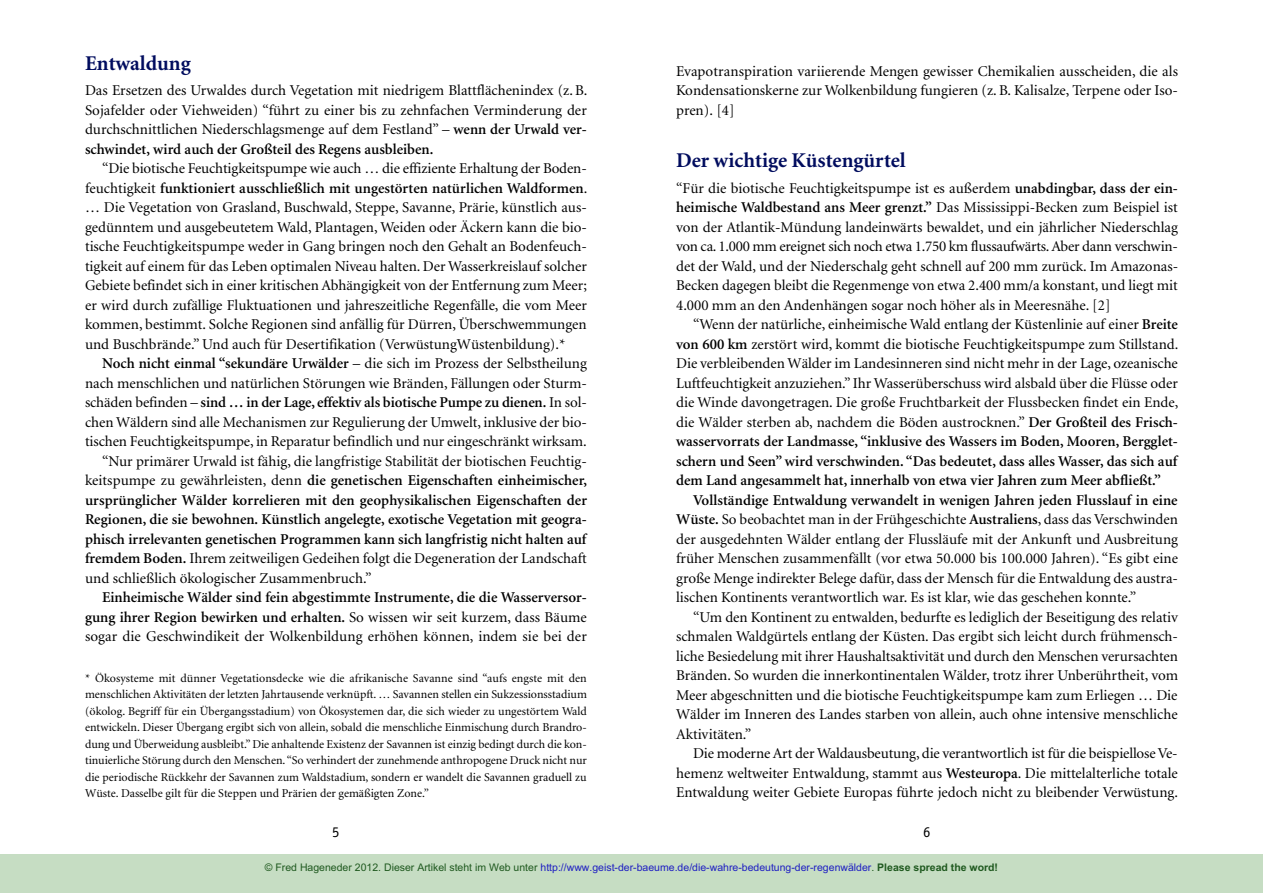
<style>
.page{position:relative;width:1263px;height:893px;background:#fff}
.page>*{position:absolute;margin:0;border:0;box-sizing:border-box;transform-origin:0 0}
.t1{font:700 21px "Minion";color:#000c5e}
.t2{font:15px/19.5px "Minion";color:#000;text-align:justify}
.t3{font:600 15px/19.5px "Minion";color:#000;text-align:justify}
.t4{font:15px "Officina Sans";color:#000}
.t5{font:12px/16.5px "Minion";color:#000;text-align:justify}
.t6{font:10.5px "Arial";color:#1f1fc2}
.s1{font-weight:600}
.s2{font-weight:400}
.s3{color:#1f591f}
.s4{font-weight:700;color:#1f591f}
</style>
<div class="page">
<div style="left:0;top:855px;width:1263px;height:38px;background:#c6ddc3"></div>
<h1 class="t1" style="left:85px;top:55px;width:107px">Entwaldung</h1>
<p class="t2" style="left:85px;top:82px;width:504px">Das Ersetzen des Urwaldes durch Vegetation mit niedrigem Blattflächenindex (z. B.<br>Sojafelder oder Viehweiden) “führt zu einer bis zu zehnfachen Verminderung der durchschnittlichen Niederschlagsmenge auf dem Festland” – <span class="s1">wenn der Urwald ver&shy;schwindet, wird auch der Großteil des Regens ausbleiben.</span></p>
<p class="t2" style="left:85px;top:160px;width:504px;text-indent:17px">“Die biotische Feuchtigkeitspumpe wie auch … die effiziente Erhaltung der Boden&shy;feuchtigkeit <span class="s1">funktioniert ausschließlich mit ungestörten natürlichen Waldformen</span>. … Die Vegetation von Grasland, Buschwald, Steppe, Savanne, Prärie, künstlich aus&shy;gedünntem und ausgebeutetem Wald, Plantagen, Weiden oder Äckern kann die bio&shy;tische Feuchtigkeitspumpe weder in Gang bringen noch den Gehalt an Bodenfeuch&shy;tigkeit auf einem für das Leben optimalen Niveau halten. Der Wasserkreislauf solcher Gebiete befindet sich in einer kritischen Abhängigkeit von der Entfernung zum Meer; er wird durch zufällige Fluktuationen und jahreszeitliche Regenfälle, die vom Meer kommen, bestimmt. Solche Regionen sind anfällig für Dürren, Überschwemmungen und Buschbrände.” Und auch für Desertifikation (VerwüstungWüstenbildung).*</p>
<p class="t3" style="left:102px;top:355px;width:486px">Noch nicht einmal “sekundäre Urwälder <span class="s2">– die sich im Prozess der Selbstheilung</span></p>
<p class="t2" style="left:85px;top:374px;width:503px">nach menschlichen und natürlichen Störungen wie Bränden, Fällungen oder Sturm-</p>
<p class="t3" style="left:85px;top:394px;width:503px"><span class="s2">schäden befinden –</span> sind … in der Lage, effektiv als biotische Pumpe zu dienen. <span class="s2">In sol-</span></p>
<p class="t2" style="left:85px;top:413px;width:503px">chen Wäldern sind alle Mechanismen zur Regulierung der Umwelt, inklusive der bio-</p>
<p class="t2" style="left:85px;top:433px;width:503px">tischen Feuchtigkeitspumpe, in Reparatur befindlich und nur eingeschränkt wirksam.</p>
<p class="t2" style="left:102px;top:452px;width:486px">“Nur primärer Urwald ist fähig, die langfristige Stabilität der biotischen Feuchtig-</p>
<p class="t3" style="left:85px;top:472px;width:504px"><span class="s2">keitspumpe zu gewährleisten, denn</span> die genetischen Eigenschaften einheimischer,</p>
<p class="t3" style="left:85px;top:491px;width:503px">ursprünglicher Wälder korrelieren mit den geophysikalischen Eigenschaften der</p>
<p class="t3" style="left:85px;top:511px;width:503px">Regionen, die sie bewohnen. Künstlich angelegte, exotische Vegetation mit geogra-</p>
<p class="t3" style="left:85px;top:530px;width:503px">phisch irrelevanten genetischen Programmen kann sich langfristig nicht halten auf</p>
<p class="t2" style="left:85px;top:550px;width:503px"><span class="s1">fremdem Boden.</span> Ihrem zeitweiligen Gedeihen folgt die Degeneration der Landschaft</p>
<p class="t2" style="left:85px;top:569px;width:288px">und schließlich ökologischer Zusammenbruch.”</p>
<p class="t3" style="left:85px;top:589px;width:503px;text-indent:17px">Einheimische Wälder sind fein abgestimmte Instrumente, die die Wasserversor&shy;gung ihrer Region bewirken und erhalten. <span class="s2">So wissen wir seit kurzem, dass Bäume sogar die Geschwindikeit der Wolkenbildung erhöhen können, indem sie bei der</span></p>
<p class="t5" style="left:85px;top:671px;width:503px">* Ökosysteme mit dünner Vegetationsdecke wie die afrikanische Savanne sind “aufs engste mit den menschlichen Aktivitäten der letzten Jahrtausende verknüpft. … Savannen stellen ein Sukzessionsstadium (ökolog. Begriff für ein Übergangsstadium) von Ökosystemen dar, die sich wieder zu ungestörtem Wald entwickeln. Dieser Übergang ergibt sich von allein, sobald die menschliche Einmischung durch Brandro&shy;dung und Überweidung ausbleibt.” Die anhaltende Existenz der Savannen ist einzig bedingt durch die kon&shy;tinuierliche Störung durch den Menschen. “So verhindert der zunehmende anthropogene Druck nicht nur die periodische Rückkehr der Savannen zum Waldstadium, sondern er wandelt die Savannen graduell zu Wüste. Dasselbe gilt für die Steppen und Prärien der gemäßigten Zone.”</p>
<p class="t2" style="left:676px;top:62px;width:503px">Evapotranspiration variierende Mengen gewisser Chemikalien ausscheiden, die als Kondensationskerne zur Wolkenbildung fungieren (z. B. Kalisalze, Terpene oder Iso&shy;pren). [4]</p>
<h1 class="t1" style="left:676px;top:152px;width:231px">Der wichtige Küstengürtel</h1>
<p class="t2" style="left:676px;top:179px;width:503px">“Für die biotische Feuchtigkeitspumpe ist es außerdem <span class="s1">unabdingbar, dass der ein&shy;heimische Waldbestand ans Meer grenzt.”</span> Das Mississippi-Becken zum Beispiel ist von der Atlantik-Mündung landeinwärts bewaldet, und ein jährlicher Niederschlag von ca. 1.000 mm ereignet sich noch etwa 1.750 km flussaufwärts. Aber dann verschwin&shy;det der Wald, und der Niederschalg geht schnell auf 200 mm zurück. Im Amazonas-Becken dagegen bleibt die Regenmenge von etwa 2.400 mm/a konstant, und liegt mit 4.000 mm an den Andenhängen sogar noch höher als in Meeresnähe. [2]</p>
<p class="t2" style="left:676px;top:316px;width:504px;text-indent:17px">“Wenn der natürliche, einheimische Wald entlang der Küstenlinie auf einer <span class="s1">Breite von 600 km</span> zerstört wird, kommt die biotische Feuchtigkeitspumpe zum Stillstand.<br>Die verbleibenden Wälder im Landesinneren sind nicht mehr in der Lage, ozeanische Luftfeuchtigkeit anzuziehen.” Ihr Wasserüberschuss wird alsbald über die Flüsse oder die Winde davongetragen. Die große Fruchtbarkeit der Flussbecken findet ein Ende, die Wälder sterben ab, nachdem die Böden austrocknen.” <span class="s1">Der Großteil des Frisch&shy;wasservorrats der Landmasse, “inklusive des Wassers im Boden, Mooren, Bergglet&shy;schern und Seen” wird verschwinden. “Das bedeutet, dass alles Wasser, das sich auf dem Land angesammelt hat, innerhalb von etwa vier Jahren zum Meer abfließt.”</span></p>
<p class="t2" style="left:676px;top:491px;width:503px;text-indent:17px"><span class="s1">Vollständige Entwaldung verwandelt in wenigen Jahren jeden Flusslauf in eine Wüste.</span> So beobachtet man in der Frühgeschichte <span class="s1">Australiens</span>, dass das Verschwinden der ausgedehnten Wälder entlang der Flussläufe mit der Ankunft und Ausbreitung früher Menschen zusammenfällt (vor etwa 50.000 bis 100.000 Jahren). “Es gibt eine große Menge indirekter Belege dafür, dass der Mensch für die Entwaldung des austra&shy;lischen Kontinents verantwortlich war. Es ist klar, wie das geschehen konnte.”</p>
<p class="t2" style="left:676px;top:608px;width:504px;text-indent:17px">“Um den Kontinent zu entwalden, bedurfte es lediglich der Beseitigung des relativ schmalen Waldgürtels entlang der Küsten. Das ergibt sich leicht durch frühmensch&shy;liche Besiedelung mit ihrer Haushaltsaktivität und durch den Menschen verursachten Bränden. So wurden die innerkontinentalen Wälder, trotz ihrer Unberührtheit, vom Meer abgeschnitten und die biotische Feuchtigkeitspumpe kam zum Erliegen … Die Wälder im Inneren des Landes starben von allein, auch ohne intensive menschliche Aktivitäten.”</p>
<p class="t2" style="left:676px;top:745px;width:503px;text-indent:17px">Die moderne Art der Waldausbeutung, die verantwortlich ist für die beispiellose Ve - hemenz weltweiter Entwaldung, stammt aus <span class="s1">Westeuropa</span>. Die mittelalterliche totale Entwaldung weiter Gebiete Europas führte jedoch nicht zu bleibender Verwüstung.</p>
<p class="t4" style="left:332px;top:826px;width:9px">5</p>
<p class="t4" style="left:923px;top:826px;width:9px">6</p>
<p class="t6" style="left:265px;top:863px;width:735px"><span class="s3">© Fred Hageneder 2012. Dieser Artikel steht im Web unter</span> http://www.geist-der-baeume.de/die-wahre-bedeutung-der-regenwälder<span class="s3">.</span> <span class="s4">Please spread the word!</span></p>
</div>
